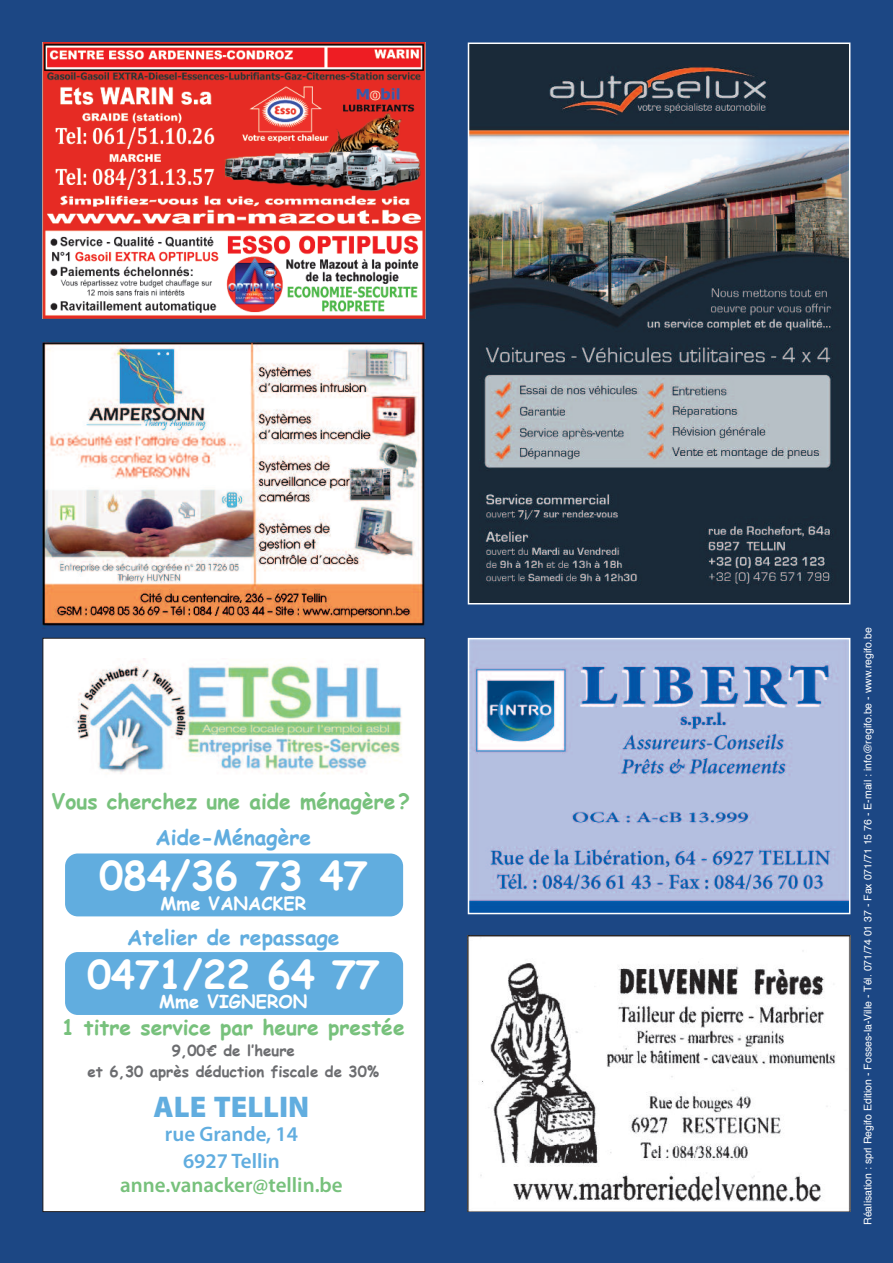
<style>
.page{position:relative;width:893px;height:1263px;background:#1c4784}
.page>*{position:absolute;margin:0;border:0;box-sizing:border-box;transform-origin:0 0}
.t1{font:700 39px "Comic Sans MS";color:#fff}
.t2{font:900 30px "Myriad Pro";color:#61addf}
.t3{font:700 21px "Comic Sans MS";color:#77c17c}
.t4{font:700 21px "Comic Sans MS";color:#61addf}
.t5{font:600 21px "Myriad Pro";color:#77c17c}
.t6{font:600 21px/27px "Myriad Pro";color:#61addf;text-align:center}
.t7{font:700 18px "Comic Sans MS";color:#fff}
.t8{font:700 15px/21px "Comic Sans MS";color:#6c6d70;text-align:center}
.t9{font:10.5px "Helvetica";color:#fff}
</style>
<div class="page">
<img style="left:471px;top:641px;width:376px;height:270px">
<div style="left:468px;top:638px;width:382px;height:276px;border:2px solid #fff"></div>
<img style="left:468px;top:935px;width:382px;height:277px">
<img style="left:43px;top:340px;width:382px;height:287px">
<img style="left:43px;top:43px;width:382px;height:276px">
<img style="left:471px;top:46px;width:376px;height:555px">
<div style="left:468px;top:43px;width:382px;height:561px;border:2px solid #fff"></div>
<div style="left:43px;top:638px;width:382px;height:573px;background:#fff"></div>
<img style="left:75px;top:659px;width:327px;height:115px">
<div style="left:65px;top:853px;width:338px;height:63px;background:#61addf;border-radius:13px"></div>
<div style="left:65px;top:952px;width:338px;height:63px;background:#61addf;border-radius:13px"></div>
<h3 class="t3" style="left:51px;top:786px;width:360px">Vous cherchez une aide ménagère?</h3>
<h3 class="t4" style="left:155px;top:821px;width:157px">Aide-Ménagère</h3>
<h1 class="t1" style="left:99px;top:847px;width:270px">084/36 73 47</h1>
<h3 class="t7" style="left:161px;top:890px;width:147px">Mme VANACKER</h3>
<h3 class="t4" style="left:127px;top:922px;width:214px">Atelier de repassage</h3>
<h1 class="t1" style="left:88px;top:946px;width:293px">0471/22 64 77</h1>
<h3 class="t7" style="left:159px;top:988px;width:150px">Mme VIGNERON</h3>
<h3 class="t3" style="left:62px;top:1011px;width:344px">1 titre service par heure prestée</h3>
<h3 class="t8" style="left:87px;top:1039px;width:293px">9,00€ de l’heure<br>et 6,30 après déduction fiscale de 30%</h3>
<h2 class="t2" style="left:154px;top:1095px;width:157px">ALE TELLIN</h2>
<h3 class="t6" style="left:165px;top:1122px;width:135px">rue Grande, 14<br>6927 Tellin</h3>
<h3 class="t5" style="left:120px;top:1177px;width:224px">anne.vanacker@tellin.be</h3>
<p class="t9" style="left:863px;top:1225px;width:599px;rotate:-90deg">Réalisation : sprl Regifo Edition - Fosses-la-Ville - Tél. 071/74 01 37 - Fax 071/71 15 76 - E-mail : info@regifo.be - www.regifo.be</p>
</div>
